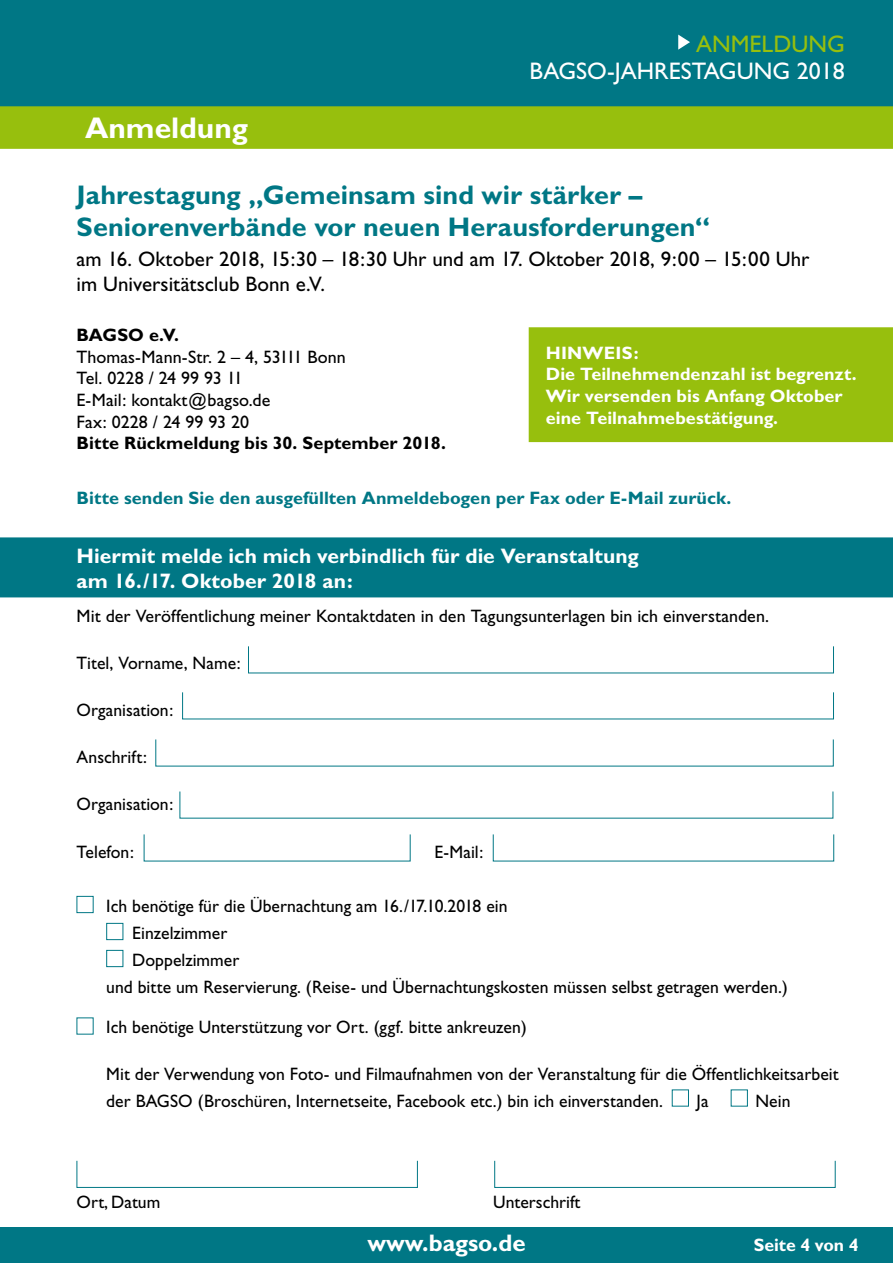
<style>
.page{position:relative;width:893px;height:1263px;background:#fff}
.page>*{position:absolute;margin:0;border:0;box-sizing:border-box;transform-origin:0 0}
.t1{font:700 30px "Gill Sans";color:#fff}
.t2{font:700 27px/32.4px "Gill Sans";color:#007785}
.t3{font:24px "Gill Sans";color:#fff}
.t4{font:700 24px "Gill Sans";color:#fff}
.t5{font:24px "Gill Sans";color:#97bf0d}
.t6{font:21px/25.2px "Gill Sans";color:#000}
.t7{font:700 21px/25.2px "Gill Sans";color:#fff}
.t8{font:18px/21.6px "Gill Sans";color:#000}
.t9{font:700 18px/21.6px "Gill Sans";letter-spacing:.005em;color:#fff}
.t10{font:700 18px "Gill Sans";letter-spacing:.005em;color:#007785}
.t11{font:700 18px "Gill Sans";letter-spacing:.005em;color:#000}
</style>
<div class="page">
<div style="left:0;top:537px;width:893px;height:60px;background:#007785"></div>
<div style="left:529px;top:327px;width:364px;height:115px;background:#97bf0d"></div>
<div style="left:0;top:0;width:893px;height:135px;background:#007785"></div>
<div style="left:0;top:106px;width:893px;height:43px;background:#97bf0d"></div>
<svg style="left:678px;top:35px;width:12px;height:15px"></svg>
<div style="left:77px;top:896px;width:17px;height:17px;background:#fff;border:1px solid #007785"></div>
<div style="left:106px;top:923px;width:17px;height:17px;background:#fff;border:1px solid #007785"></div>
<div style="left:106px;top:950px;width:17px;height:17px;background:#fff;border:1px solid #007785"></div>
<svg style="left:248px;top:646px;width:586px;height:28px"></svg>
<svg style="left:182px;top:692px;width:652px;height:28px"></svg>
<svg style="left:155px;top:739px;width:679px;height:28px"></svg>
<svg style="left:179px;top:791px;width:655px;height:28px"></svg>
<svg style="left:143px;top:834px;width:268px;height:28px"></svg>
<svg style="left:492px;top:834px;width:342px;height:28px"></svg>
<svg style="left:76px;top:1160px;width:342px;height:28px"></svg>
<svg style="left:494px;top:1160px;width:342px;height:28px"></svg>
<div style="left:0;top:1227px;width:893px;height:36px;background:#007785"></div>
<h1 class="t1" style="left:85px;top:110px;width:165px">Anmeldung</h1>
<h3 class="t5" style="left:696px;top:30px;width:150px">ANMELDUNG</h3>
<h3 class="t3" style="left:529px;top:57px;width:317px">BAGSO-JAHRESTAGUNG 2018</h3>
<h2 class="t2" style="left:77px;top:178px;width:635px">Jahrestagung „Gemeinsam sind wir stärker –<br>Seniorenverbände vor neuen Herausforderungen“</h2>
<p class="t6" style="left:77px;top:246px;width:734px">am 16. Oktober 2018, 15:30 – 18:30 Uhr und am 17. Oktober 2018, 9:00 – 15:00 Uhr im Universitätsclub Bonn e.V.</p>
<p class="t11" style="left:77px;top:325px;width:104px">BAGSO e.V.</p>
<p class="t8" style="left:77px;top:346px;width:271px">Thomas-Mann-Str. 2 – 4, 53111 Bonn</p>
<p class="t9" style="left:546px;top:342px;width:312px">HINWEIS:<br>Die Teilnehmendenzahl ist begrenzt.<br>Wir versenden bis Anfang Oktober eine Teilnahmebestätigung.</p>
<p class="t8" style="left:77px;top:368px;width:195px">Tel. 0228 / 24 99 93 11<br>E-Mail: kontakt@bagso.de<br>Fax: 0228 / 24 99 93 20</p>
<p class="t11" style="left:77px;top:433px;width:371px">Bitte Rückmeldung bis 30. September 2018.</p>
<p class="t10" style="left:77px;top:487px;width:656px">Bitte senden Sie den ausgefüllten Anmeldebogen per Fax oder E-Mail zurück.</p>
<p class="t7" style="left:77px;top:543px;width:564px">Hiermit melde ich mich verbindlich für die Veranstaltung am 16./17. Oktober 2018 an:</p>
<p class="t8" style="left:77px;top:606px;width:694px">Mit der Veröffentlichung meiner Kontaktdaten in den Tagungsunterlagen bin ich einverstanden.</p>
<p class="t8" style="left:77px;top:652px;width:166px">Titel, Vorname, Name:</p>
<p class="t8" style="left:77px;top:699px;width:98px">Organisation:</p>
<p class="t8" style="left:77px;top:746px;width:72px">Anschrift:</p>
<p class="t8" style="left:77px;top:794px;width:98px">Organisation:</p>
<p class="t8" style="left:77px;top:841px;width:59px">Telefon:</p>
<p class="t8" style="left:434px;top:841px;width:50px">E-Mail:</p>
<p class="t8" style="left:106px;top:895px;width:403px">Ich benötige für die Übernachtung am 16./17.10.2018 ein</p>
<p class="t8" style="left:132px;top:922px;width:97px">Einzelzimmer</p>
<p class="t8" style="left:132px;top:949px;width:109px">Doppelzimmer</p>
<p class="t8" style="left:106px;top:976px;width:683px">und bitte um Reservierung. (Reise- und Übernachtungskosten müssen selbst getragen werden.)</p>
<p class="t8" style="left:106px;top:1016px;width:422px">Ich benötige Unterstützung vor Ort. (ggf. bitte ankreuzen)</p>
<p class="t8" style="left:106px;top:1060px;width:734px;line-height:27px">Mit der Verwendung von Foto- und Filmaufnahmen von der Veranstaltung für die Öffentlichkeitsarbeit der BAGSO (Broschüren, Internetseite, Facebook etc.) bin ich einverstanden.</p>
<p class="t8" style="left:696px;top:1090px;width:14px">Ja</p>
<p class="t8" style="left:755px;top:1090px;width:37px">Nein</p>
<p class="t8" style="left:77px;top:1191px;width:85px">Ort, Datum</p>
<p class="t8" style="left:493px;top:1191px;width:89px">Unterschrift</p>
<h3 class="t4" style="left:367px;top:1229px;width:160px">www.bagso.de</h3>
<p class="t9" style="left:754px;top:1234px;width:106px">Seite 4 von 4</p>
</div>
